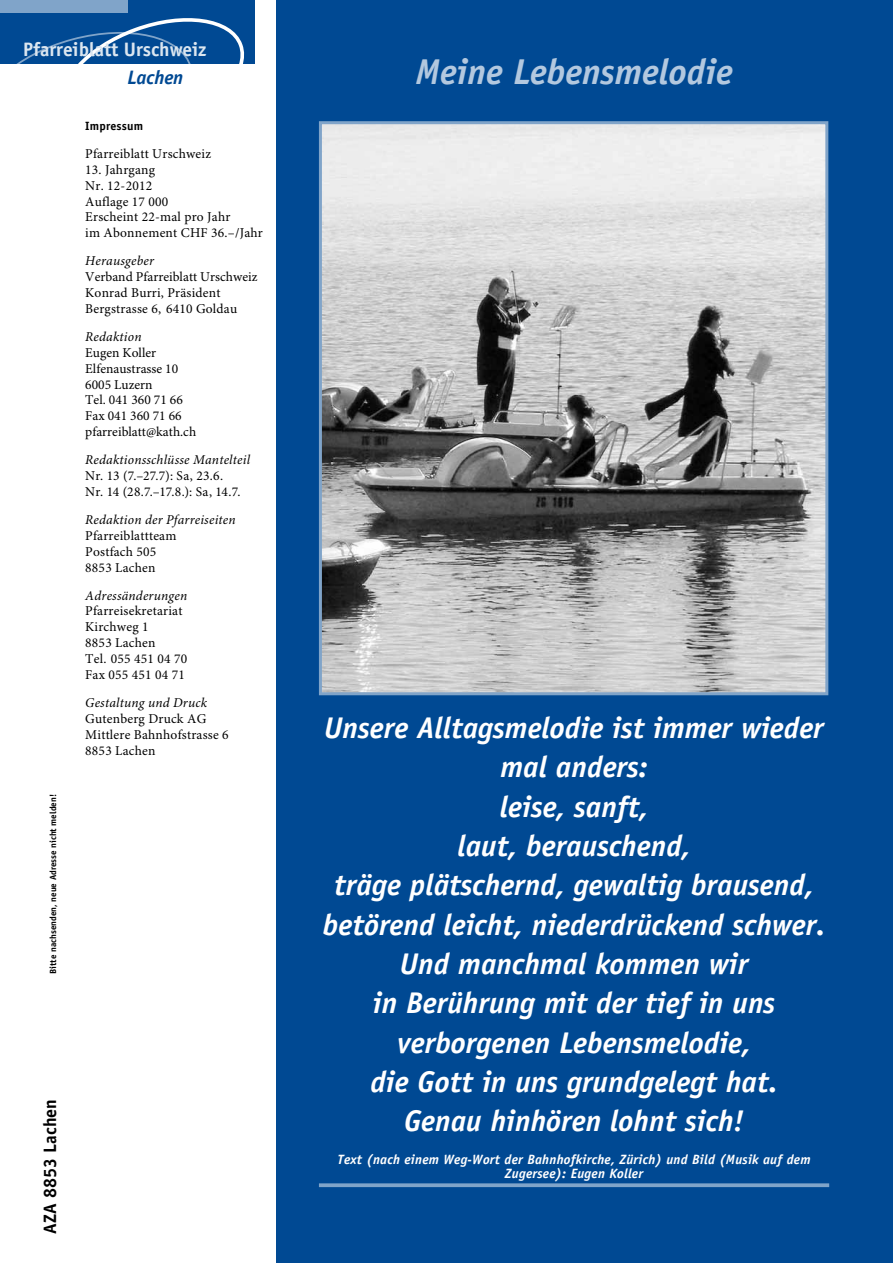
<style>
.page{position:relative;width:893px;height:1263px;background:#fff}
.page>*{position:absolute;margin:0;border:0;box-sizing:border-box;transform-origin:0 0}
.t1{font:italic 700 36px "Officina Sans Std";color:#b3c8df}
.t2{font:italic 700 30px/39.3px "Officina Sans Std";color:#fff;text-align:center}
.t3{font:700 19.5px "Officina Sans Std";letter-spacing:-.005em;color:#dbe6f0}
.t4{font:italic 700 19.5px "Officina Sans Std";letter-spacing:-.005em;color:#004993}
.t5{font:700 18px "Officina Sans Std";color:#000}
.t6{font:13.5px/15.9px "Minion Pro";letter-spacing:.015em;color:#000}
.t7{font:italic 13.5px "Minion Pro";letter-spacing:.015em;color:#000}
.t8{font:italic 700 13.5px/13.5px "Officina Sans Std";letter-spacing:.015em;color:#fff;text-align:center}
.t9{font:700 12px "Officina Sans Std";letter-spacing:.015em;color:#000}
.t10{font:700 9px "Officina Sans Std";color:#000}
</style>
<div class="page">
<div style="left:276px;top:0;width:617px;height:1263px;background:#004993"></div>
<img style="left:323px;top:125px;width:501px;height:566px">
<div style="left:319px;top:121px;width:509px;height:574px;border:3px solid #80a4c9"></div>
<svg style="left:319px;top:1183px;width:510px;height:4px;background:#749bc4"></svg>
<div style="left:0;top:0;width:128px;height:16px;background:#80a4c9"></div>
<div style="left:128px;top:0;width:127px;height:16px;background:#004993"></div>
<div style="left:0;top:13px;width:255px;height:51px;background:#004993"></div>
<svg style="left:16px;top:18px;width:229px;height:46px"></svg>
<h3 class="t3" style="left:23px;top:37px;width:185px">Pfarreiblatt Urschweiz</h3>
<h3 class="t4" style="left:128px;top:66px;width:57px">Lachen</h3>
<h1 class="t1" style="left:415px;top:50px;width:319px">Meine Lebensmelodie</h1>
<p class="t10" style="left:48px;top:974px;width:181px;rotate:-90deg">Bitte nachsenden, neue Adresse nicht melden!</p>
<h3 class="t5" style="left:39px;top:1234px;width:136px;rotate:-90deg">AZA 8853 Lachen</h3>
<p class="t9" style="left:85px;top:118px;width:59px">Impressum</p>
<p class="t6" style="left:85px;top:146px;width:127px">Pfarreiblatt Urschweiz</p>
<p class="t6" style="left:85px;top:162px;width:179px">13. Jahrgang<br>Nr. 12-2012<br>Auflage 17 000<br>Erscheint 22-mal pro Jahr<br>im Abonnement CHF 36.–/Jahr</p>
<p class="t7" style="left:85px;top:253px;width:70px">Herausgeber</p>
<p class="t6" style="left:85px;top:269px;width:174px">Verband Pfarreiblatt Urschweiz<br>Konrad Burri, Präsident<br>Bergstrasse 6, 6410 Goldau</p>
<p class="t7" style="left:85px;top:328px;width:58px">Redaktion</p>
<p class="t6" style="left:85px;top:345px;width:112px">Eugen Koller<br>Elfenaustrasse 10<br>6005 Luzern<br>Tel. 041 360 71 66<br>Fax 041 360 71 66 pfarreiblatt@kath.ch</p>
<p class="t7" style="left:85px;top:452px;width:166px">Redaktionsschlüsse Mantelteil</p>
<p class="t6" style="left:85px;top:468px;width:157px">Nr. 13 (7.–27.7): Sa, 23.6.<br>Nr. 14 (28.7.–17.8.): Sa, 14.7.</p>
<p class="t7" style="left:85px;top:511px;width:152px">Redaktion der Pfarreiseiten</p>
<p class="t6" style="left:85px;top:528px;width:93px">Pfarreiblattteam<br>Postfach 505<br>8853 Lachen</p>
<p class="t7" style="left:85px;top:587px;width:103px">Adressänderungen</p>
<p class="t6" style="left:85px;top:604px;width:104px">Pfarreisekretariat<br>Kirchweg 1<br>8853 Lachen<br>Tel. 055 451 04 70<br>Fax 055 451 04 71</p>
<p class="t7" style="left:85px;top:694px;width:123px">Gestaltung und Druck</p>
<p class="t6" style="left:85px;top:711px;width:145px">Gutenberg Druck AG<br>Mittlere Bahnhofstrasse 6<br>8853 Lachen</p>
<p class="t2" style="left:323px;top:708px;width:504px">Unsere Alltagsmelodie ist immer wieder mal anders:<br>leise, sanft,<br>laut, berauschend,<br>träge plätschernd, gewaltig brausend, betörend leicht, niederdrückend schwer.<br>Und manchmal kommen wir<br>in Berührung mit der tief in uns verborgenen Lebensmelodie,<br>die Gott in uns grundgelegt hat.<br>Genau hinhören lohnt sich!</p>
<p class="t8" style="left:338px;top:1153px;width:474px">Text (nach einem Weg-Wort der Bahnhofkirche, Zürich) und Bild (Musik auf dem<br>Zugersee): Eugen Koller</p>
</div>
